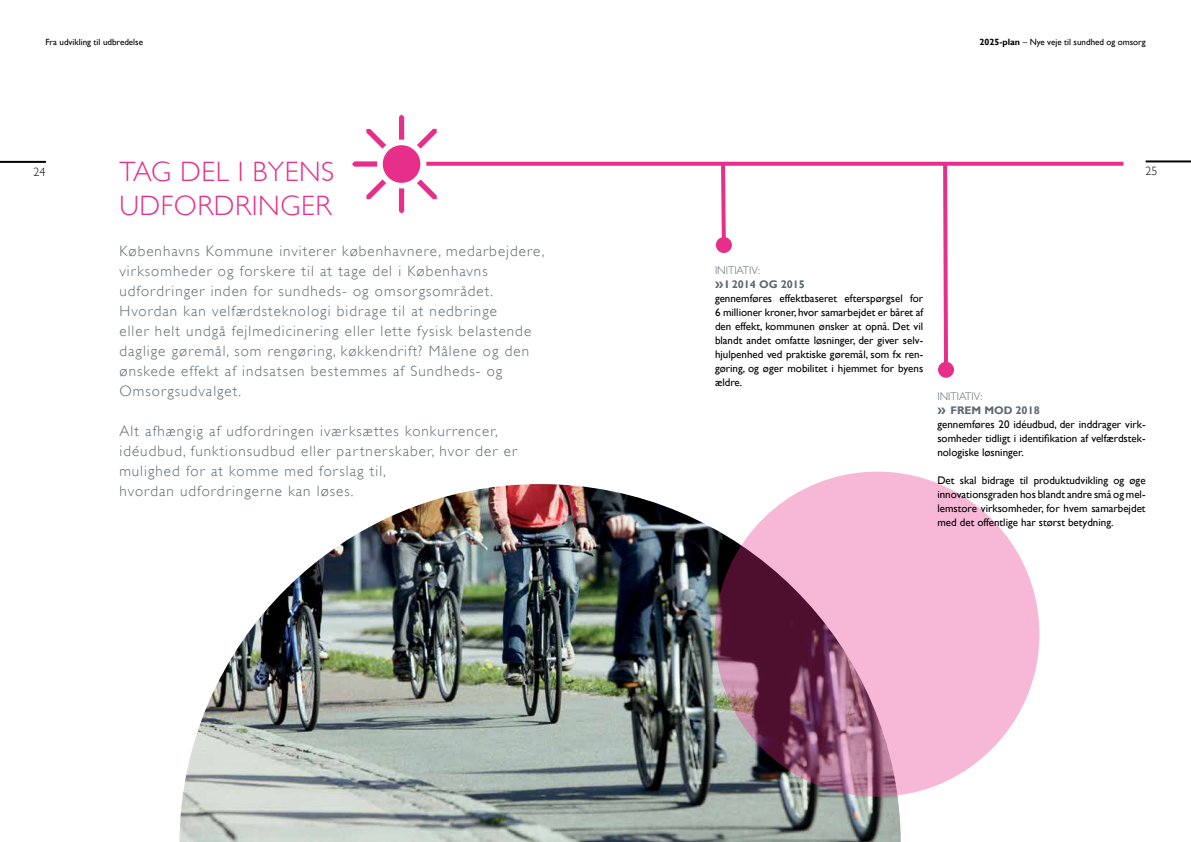
<style>
.page{position:relative;width:1191px;height:842px;background:#fff}
.page>*{position:absolute;margin:0;border:0;box-sizing:border-box;transform-origin:0 0}
.t1{font:300 28px/33.6px "Gill Sans";letter-spacing:.02em;color:#e82e8b}
.t2{font:300 15px/20px "Gill Sans";letter-spacing:.07em;color:#5c6771}
.t3{font:300 12px "Gill Sans";color:#000}
.t4{font:11px/14px "Gill Sans";color:#000}
.t5{font:9px "Gill Sans";color:#000}
.s1{font-weight:700}
.s2{font-style:italic}
.s3{font-weight:300;color:#5c6771}
.s4{font-weight:700;font-size:14px;color:#5c6771}
.s5{font-weight:700;color:#5c6771}
</style>
<div class="page">
<svg style="left:426px;top:162px;width:697px;height:4px;background:#e93b92"></svg>
<svg style="left:719px;top:161px;width:9px;height:77px"></svg>
<div style="left:716px;top:237px;width:16px;height:16px;background:#e82e8b;border-radius:50%"></div>
<svg style="left:941px;top:161px;width:9px;height:202px"></svg>
<div style="left:938px;top:362px;width:16px;height:16px;background:#e82e8b;border-radius:50%"></div>
<div style="left:383px;top:145px;width:37px;height:38px;background:#e82e8b;border-radius:50%"></div>
<svg style="left:366px;top:129px;width:20px;height:20px"></svg>
<svg style="left:352px;top:161px;width:25px;height:6px"></svg>
<svg style="left:399px;top:114px;width:5px;height:26px"></svg>
<svg style="left:417px;top:129px;width:20px;height:20px"></svg>
<svg style="left:417px;top:179px;width:20px;height:20px"></svg>
<svg style="left:399px;top:188px;width:5px;height:26px"></svg>
<svg style="left:366px;top:179px;width:20px;height:20px"></svg>
<img style="left:179px;top:484px;width:721px;height:358px">
<svg style="left:715px;top:472px;width:324px;height:325px;background:#ce90af"></svg>
<hr style="left:1145px;top:160px;width:46px;height:2px;background:#000">
<hr style="left:0;top:161px;width:46px;height:2px;background:#000">
<p class="t5" style="left:45px;top:38px;width:99px">Fra udvikling til udbredelse</p>
<p class="t5" style="left:979px;top:38px;width:167px"><span class="s1">2025-plan</span> <span class="s2">–</span> Nye veje til sundhed og omsorg</p>
<p class="t3" style="left:33px;top:167px;width:13px">24</p>
<h1 class="t1" style="left:119px;top:157px;width:216px">TAG DEL I BYENS<br>UDFORDRINGER</h1>
<p class="t2" style="left:119px;top:242px;width:426px">Københavns Kommune inviterer københavnere, medarbejdere, virksomheder og forskere til at tage del i Københavns udfordringer inden for sundheds- og omsorgsområdet.<br>Hvordan kan velfærdsteknologi bidrage til at nedbringe<br>eller helt undgå fejlmedicinering eller lette fysisk belastende daglige gøremål, som rengøring, køkkendrift? Målene og den ønskede effekt af indsatsen bestemmes af Sundheds- og Omsorgsudvalget.</p>
<h2 class="t2" style="left:119px;top:422px;width:399px">Alt afhængig af udfordringen iværksættes konkurrencer, idéudbud, funktionsudbud eller partnerskaber, hvor der er mulighed for at komme med forslag til,<br>hvordan udfordringerne kan løses.</h2>
<p class="t3" style="left:1145px;top:166px;width:13px">25</p>
<p class="t4" style="left:715px;top:264px;width:210px"><span class="s3">INITIATIV:<br></span><span class="s4">»</span> <span class="s5">I 2014 OG 2015<br></span>gennemføres effektbaseret efterspørgsel for 6 millioner kroner, hvor samarbejdet er båret af den effekt, kommunen ønsker at opnå. Det vil blandt andet omfatte løsninger, der giver selv&shy;hjulpenhed ved praktiske gøremål, som fx ren&shy;gøring, og øger mobilitet i hjemmet for byens ældre.</p>
<p class="t4" style="left:937px;top:390px;width:210px"><span class="s3">INITIATIV:<br></span><span class="s4">»</span> <span class="s5">FREM MOD 2018<br></span>gennemføres 20 idéudbud, der inddrager virk&shy;somheder tidligt i identifikation af velfærdstek&shy;nologiske løsninger.</p>
<p class="t4" style="left:937px;top:474px;width:210px;text-align:justify">Det skal bidrage til produktudvikling og øge innovationsgraden hos blandt andre små og mel&shy;lemstore virksomheder, for hvem samarbejdet med det offentlige har størst betydning.</p>
</div>
